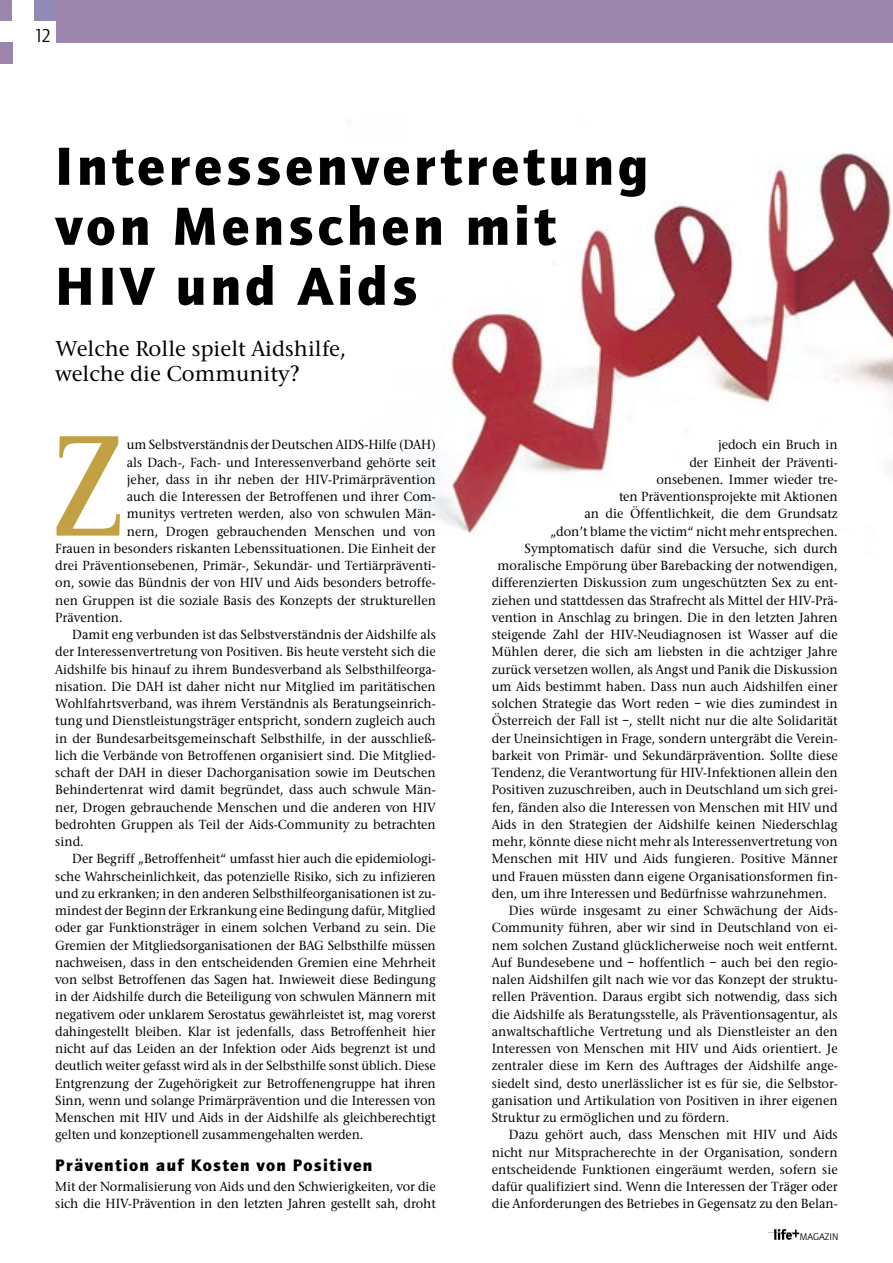
<style>
.page{position:relative;width:893px;height:1263px;background:#fff}
.page>*{position:absolute;margin:0;border:0;box-sizing:border-box;transform-origin:0 0}
.t1{font:700 147.6px "AT Rotis Semi Serif";color:#c2a145;scale:.91 1}
.t2{font:900 55.5px/60px "Quay Sans";letter-spacing:.075em;color:#000}
.t3{font:500 22.5px/25.5px "Stone Serif";color:#000}
.t4{font:19.2px "Quay Sans";color:#000;scale:.95 1}
.t5{font:900 17.25px "Quay Sans";letter-spacing:.075em;color:#000}
.t6{font:500 13.8px/17.2px "Stone Serif";color:#000;scale:.95 1}
.t7{font:9.9px "Quay Sans";color:#000}
</style>
<div class="page">
<img style="left:768px;top:1229px;width:31px;height:11px">
<img style="left:415px;top:153px;width:478px;height:383px">
<div style="left:0;top:0;width:893px;height:43px;background:#9d86ad"></div>
<div style="left:0;top:0;width:55px;height:43px;background:#8f8bb4"></div>
<div style="left:0;top:0;width:13px;height:21px;background:#9d86ad"></div>
<div style="left:0;top:21px;width:55px;height:22px;background:#fff"></div>
<div style="left:13px;top:0;width:21px;height:64px;background:#fff"></div>
<div style="left:0;top:43px;width:13px;height:21px;background:#9d86ad"></div>
<h3 class="t4" style="left:34px;top:25px;width:19px">12</h3>
<h2 class="t2" style="left:55px;top:136px;width:595px">Interessenvertretung von Menschen mit<br>HIV und Aids</h2>
<h3 class="t3" style="left:55px;top:336px;width:292px">Welche Rolle spielt Aidshilfe, welche die Community?</h3>
<h1 class="t1" style="left:50px;top:398px;width:84px">Z</h1>
<p class="t6" style="left:127px;top:436px;width:327px">um Selbstverständnis der Deutschen AIDS-Hilfe (DAH)</p>
<p class="t6" style="left:127px;top:453px;width:327px">als Dach-, Fach- und Interessenverband gehörte seit</p>
<p class="t6" style="left:127px;top:471px;width:327px">jeher, dass in ihr neben der HIV-Primärprävention</p>
<p class="t6" style="left:127px;top:488px;width:327px">auch die Interessen der Betroffenen und ihrer Com-</p>
<p class="t6" style="left:127px;top:505px;width:327px">munitys vertreten werden, also von schwulen Män-</p>
<p class="t6" style="left:127px;top:522px;width:327px">nern, Drogen gebrauchenden Menschen und von</p>
<p class="t6" style="left:55px;top:540px;width:402px">Frauen in besonders riskanten Lebenssituationen. Die Einheit der</p>
<p class="t6" style="left:55px;top:557px;width:402px">drei Präventionsebenen, Primär-, Sekundär- und Tertiärpräventi-</p>
<p class="t6" style="left:55px;top:574px;width:402px">on, sowie das Bündnis der von HIV und Aids besonders betroffe-</p>
<p class="t6" style="left:55px;top:591px;width:402px">nen Gruppen ist die soziale Basis des Konzepts der strukturellen</p>
<p class="t6" style="left:55px;top:609px;width:73px">Prävention.</p>
<p class="t6" style="left:72px;top:626px;width:384px">Damit eng verbunden ist das Selbstverständnis der Aidshilfe als</p>
<p class="t6" style="left:55px;top:643px;width:402px">der Interessenvertretung von Positiven. Bis heute versteht sich die</p>
<p class="t6" style="left:55px;top:660px;width:402px">Aidshilfe bis hinauf zu ihrem Bundesverband als Selbsthilfeorga-</p>
<p class="t6" style="left:55px;top:678px;width:402px">nisation. Die DAH ist daher nicht nur Mitglied im paritätischen</p>
<p class="t6" style="left:55px;top:695px;width:402px">Wohlfahrtsverband, was ihrem Verständnis als Beratungseinrich-</p>
<p class="t6" style="left:55px;top:712px;width:402px">tung und Dienstleistungsträger entspricht, sondern zugleich auch</p>
<p class="t6" style="left:55px;top:729px;width:402px">in der Bundesarbeitsgemeinschaft Selbsthilfe, in der ausschließ-</p>
<p class="t6" style="left:55px;top:747px;width:402px">lich die Verbände von Betroffenen organisiert sind. Die Mitglied-</p>
<p class="t6" style="left:55px;top:764px;width:402px">schaft der DAH in dieser Dachorganisation sowie im Deutschen</p>
<p class="t6" style="left:55px;top:781px;width:402px">Behindertenrat wird damit begründet, dass auch schwule Män-</p>
<p class="t6" style="left:55px;top:798px;width:402px">ner, Drogen gebrauchende Menschen und die anderen von HIV</p>
<p class="t6" style="left:55px;top:816px;width:402px">bedrohten Gruppen als Teil der Aids-Community zu betrachten</p>
<p class="t6" style="left:55px;top:833px;width:31px">sind.</p>
<p class="t6" style="left:72px;top:850px;width:384px">Der Begriff „Betroffenheit“ umfasst hier auch die epidemiologi-</p>
<p class="t6" style="left:55px;top:867px;width:402px">sche Wahrscheinlichkeit, das potenzielle Risiko, sich zu infizieren</p>
<p class="t6" style="left:55px;top:885px;width:402px">und zu erkranken; in den anderen Selbsthilfeorganisationen ist zu-</p>
<p class="t6" style="left:55px;top:902px;width:402px">mindest der Beginn der Erkrankung eine Bedingung dafür, Mitglied</p>
<p class="t6" style="left:55px;top:919px;width:402px">oder gar Funktionsträger in einem solchen Verband zu sein. Die</p>
<p class="t6" style="left:55px;top:936px;width:402px">Gremien der Mitgliedsorganisationen der BAG Selbsthilfe müssen</p>
<p class="t6" style="left:55px;top:954px;width:402px">nachweisen, dass in den entscheidenden Gremien eine Mehrheit</p>
<p class="t6" style="left:55px;top:971px;width:402px">von selbst Betroffenen das Sagen hat. Inwieweit diese Bedingung</p>
<p class="t6" style="left:55px;top:988px;width:402px">in der Aidshilfe durch die Beteiligung von schwulen Männern mit</p>
<p class="t6" style="left:55px;top:1005px;width:402px">negativem oder unklarem Serostatus gewährleistet ist, mag vorerst</p>
<p class="t6" style="left:55px;top:1023px;width:402px">dahingestellt bleiben. Klar ist jedenfalls, dass Betroffenheit hier</p>
<p class="t6" style="left:55px;top:1040px;width:402px">nicht auf das Leiden an der Infektion oder Aids begrenzt ist und</p>
<p class="t6" style="left:55px;top:1057px;width:402px">deutlich weiter gefasst wird als in der Selbsthilfe sonst üblich. Diese</p>
<p class="t6" style="left:55px;top:1074px;width:402px">Entgrenzung der Zugehörigkeit zur Betroffenengruppe hat ihren</p>
<p class="t6" style="left:55px;top:1092px;width:402px">Sinn, wenn und solange Primärprävention und die Interessen von</p>
<p class="t6" style="left:55px;top:1109px;width:402px">Menschen mit HIV und Aids in der Aidshilfe als gleichberechtigt</p>
<p class="t6" style="left:55px;top:1126px;width:326px">gelten und konzeptionell zusammengehalten werden.</p>
<p class="t5" style="left:55px;top:1155px;width:319px">Prävention auf Kosten von Positiven</p>
<p class="t6" style="left:55px;top:1178px;width:402px">Mit der Normalisierung von Aids und den Schwierigkeiten, vor die sich die HIV-Prävention in den letzten Jahren gestellt sah, droht</p>
<p class="t6" style="left:718px;top:436px;width:127px">jedoch ein Bruch in</p>
<p class="t6" style="left:689px;top:453px;width:157px">der Einheit der Präventi-</p>
<p class="t6" style="left:656px;top:471px;width:192px">onsebenen. Immer wieder tre-</p>
<p class="t6" style="left:619px;top:488px;width:232px">ten Präventionsprojekte mit Aktionen</p>
<p class="t6" style="left:584px;top:505px;width:268px">an die Öffentlichkeit, die dem Grundsatz</p>
<p class="t6" style="left:550px;top:522px;width:304px">„don’t blame the victim“ nicht mehr entsprechen.</p>
<p class="t6" style="left:524px;top:540px;width:331px">Symptomatisch dafür sind die Versuche, sich durch</p>
<p class="t6" style="left:497px;top:557px;width:360px">moralische Empörung über Barebacking der notwendigen,</p>
<p class="t6" style="left:492px;top:574px;width:366px">differenzierten Diskussion zum ungeschützten Sex zu ent-</p>
<p class="t6" style="left:492px;top:591px;width:366px">ziehen und stattdessen das Strafrecht als Mittel der HIV-Prä-</p>
<p class="t6" style="left:492px;top:609px;width:366px">vention in Anschlag zu bringen. Die in den letzten Jahren</p>
<p class="t6" style="left:492px;top:626px;width:366px">steigende Zahl der HIV-Neudiagnosen ist Wasser auf die</p>
<p class="t6" style="left:492px;top:643px;width:365px">Mühlen derer, die sich am liebsten in die achtziger Jahre</p>
<p class="t6" style="left:492px;top:660px;width:366px">zurück versetzen wollen, als Angst und Panik die Diskussion</p>
<p class="t6" style="left:492px;top:678px;width:366px">um Aids bestimmt haben. Dass nun auch Aidshilfen einer</p>
<p class="t6" style="left:492px;top:695px;width:366px">solchen Strategie das Wort reden – wie dies zumindest in</p>
<p class="t6" style="left:492px;top:712px;width:366px">Österreich der Fall ist –, stellt nicht nur die alte Solidarität</p>
<p class="t6" style="left:492px;top:729px;width:366px">der Uneinsichtigen in Frage, sondern untergräbt die Verein-</p>
<p class="t6" style="left:492px;top:747px;width:365px">barkeit von Primär- und Sekundärprävention. Sollte diese</p>
<p class="t6" style="left:492px;top:764px;width:366px">Tendenz, die Verantwortung für HIV-Infektionen allein den</p>
<p class="t6" style="left:492px;top:781px;width:366px">Positiven zuzuschreiben, auch in Deutschland um sich grei-</p>
<p class="t6" style="left:492px;top:798px;width:366px">fen, fänden also die Interessen von Menschen mit HIV und</p>
<p class="t6" style="left:492px;top:816px;width:366px">Aids in den Strategien der Aidshilfe keinen Niederschlag</p>
<p class="t6" style="left:492px;top:833px;width:365px">mehr, könnte diese nicht mehr als Interessenvertretung von</p>
<p class="t6" style="left:492px;top:850px;width:366px">Menschen mit HIV und Aids fungieren. Positive Männer</p>
<p class="t6" style="left:492px;top:867px;width:366px">und Frauen müssten dann eigene Organisationsformen fin-</p>
<p class="t6" style="left:492px;top:885px;width:354px">den, um ihre Interessen und Bedürfnisse wahrzunehmen.</p>
<p class="t6" style="left:509px;top:902px;width:348px">Dies würde insgesamt zu einer Schwächung der Aids-</p>
<p class="t6" style="left:492px;top:919px;width:366px">Community führen, aber wir sind in Deutschland von ei-</p>
<p class="t6" style="left:492px;top:936px;width:366px">nem solchen Zustand glücklicherweise noch weit entfernt.</p>
<p class="t6" style="left:492px;top:954px;width:366px">Auf Bundesebene und – hoffentlich – auch bei den regio-</p>
<p class="t6" style="left:492px;top:971px;width:366px">nalen Aidshilfen gilt nach wie vor das Konzept der struktu-</p>
<p class="t6" style="left:492px;top:988px;width:366px">rellen Prävention. Daraus ergibt sich notwendig, dass sich</p>
<p class="t6" style="left:492px;top:1005px;width:366px">die Aidshilfe als Beratungsstelle, als Präventionsagentur, als</p>
<p class="t6" style="left:492px;top:1023px;width:366px">anwaltschaftliche Vertretung und als Dienstleister an den</p>
<p class="t6" style="left:492px;top:1040px;width:366px">Interessen von Menschen mit HIV und Aids orientiert. Je</p>
<p class="t6" style="left:492px;top:1057px;width:366px">zentraler diese im Kern des Auftrages der Aidshilfe ange-</p>
<p class="t6" style="left:492px;top:1074px;width:366px">siedelt sind, desto unerlässlicher ist es für sie, die Selbstor-</p>
<p class="t6" style="left:492px;top:1092px;width:366px">ganisation und Artikulation von Positiven in ihrer eigenen</p>
<p class="t6" style="left:492px;top:1109px;width:251px">Struktur zu ermöglichen und zu fördern.</p>
<p class="t6" style="left:509px;top:1126px;width:348px">Dazu gehört auch, dass Menschen mit HIV und Aids</p>
<p class="t6" style="left:492px;top:1143px;width:366px">nicht nur Mitspracherechte in der Organisation, sondern</p>
<p class="t6" style="left:492px;top:1161px;width:366px">entscheidende Funktionen eingeräumt werden, sofern sie</p>
<p class="t6" style="left:492px;top:1178px;width:365px">dafür qualifiziert sind. Wenn die Interessen der Träger oder</p>
<p class="t6" style="left:492px;top:1195px;width:366px">die Anforderungen des Betriebes in Gegensatz zu den Belan-</p>
<p class="t7" style="left:800px;top:1231px;width:40px">MAGAZIN</p>
</div>
